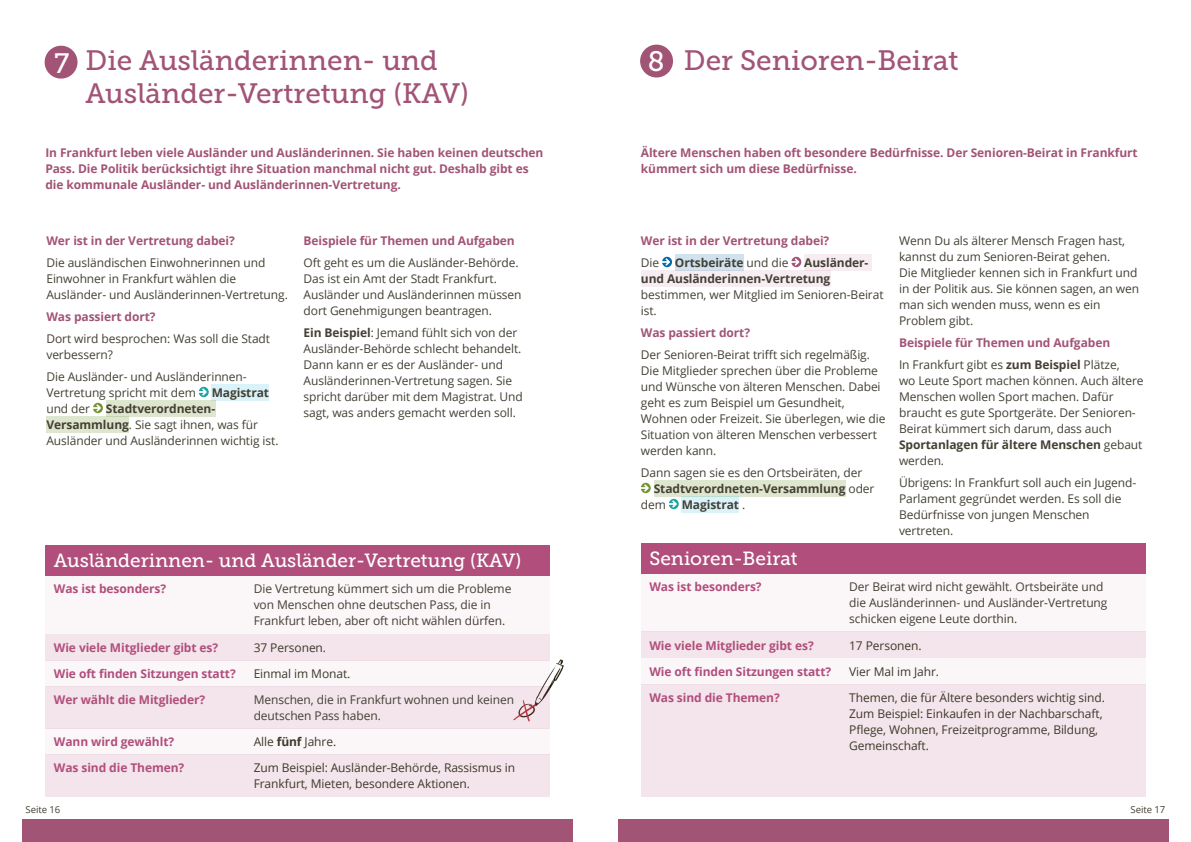
<style>
.page{position:relative;width:1191px;height:842px;background:#fff}
.page>*{position:absolute;margin:0;border:0;box-sizing:border-box;transform-origin:0 0}
.t1{font:28px/33px "Museo Slab 500";color:#a25476}
.t2{font:28px "Museo Slab 500";color:#fff}
.t3{font:19px "Museo Slab 500";color:#fff}
.t4{font:12px/16px "Open Sans";letter-spacing:-.005em;color:#444034}
.t5{font:700 12px/16px "Open Sans";letter-spacing:-.005em;color:#a25476}
.t6{font:12px/16px "Open Sans";letter-spacing:-.005em;color:#3e392b}
.t7{font:700 12px "Open Sans";letter-spacing:-.005em;color:#b14e7c}
.t8{font:700 12px "Open Sans";letter-spacing:-.005em;color:#444034}
.t9{font:9.6px "Open Sans";letter-spacing:-.005em;color:#444034}
.s1{font-weight:700}
.s2{font-weight:400}
</style>
<div class="page">
<div style="left:23px;top:819px;width:550px;height:23px;background:#a25476"></div>
<div style="left:618px;top:819px;width:550px;height:23px;background:#a25476"></div>
<div style="left:212px;top:384px;width:57px;height:17px;background:#daf2f9"></div>
<div style="left:106px;top:400px;width:109px;height:17px;background:#dfe6d0"></div>
<div style="left:46px;top:416px;width:83px;height:17px;background:#dfe6d0"></div>
<svg style="left:93px;top:403px;width:10px;height:10px"></svg>
<svg style="left:199px;top:387px;width:10px;height:10px"></svg>
<div style="left:45px;top:46px;width:32px;height:33px;background:#a25476;border:2px solid #a25476;border-radius:50%"></div>
<img style="left:550px;top:660px;width:13px;height:29px">
<div style="left:45px;top:545px;width:505px;height:31px;background:#b14e7c"></div>
<div style="left:45px;top:576px;width:505px;height:58px;background:#fbf6f8"></div>
<div style="left:45px;top:634px;width:505px;height:26px;background:#f3e5eb"></div>
<div style="left:45px;top:686px;width:505px;height:42px;background:#f3e5eb"></div>
<div style="left:45px;top:754px;width:505px;height:43px;background:#f3e5eb"></div>
<div style="left:45px;top:660px;width:505px;height:26px;background:#fbf7f9"></div>
<div style="left:45px;top:728px;width:505px;height:26px;background:#fbf6f8"></div>
<div style="left:675px;top:254px;width:68px;height:17px;background:#cfe2ee"></div>
<div style="left:804px;top:254px;width:67px;height:17px;background:#f7ecf1"></div>
<div style="left:641px;top:270px;width:189px;height:17px;background:#f7ecf1"></div>
<div style="left:653px;top:480px;width:192px;height:17px;background:#dfe6d0"></div>
<div style="left:681px;top:496px;width:58px;height:17px;background:#daf2f9"></div>
<svg style="left:641px;top:483px;width:9px;height:10px"></svg>
<svg style="left:791px;top:257px;width:10px;height:10px"></svg>
<svg style="left:662px;top:257px;width:10px;height:10px"></svg>
<svg style="left:669px;top:499px;width:10px;height:10px"></svg>
<div style="left:640px;top:45px;width:33px;height:32px;background:#a25476;border:2px solid #a25476;border-radius:50%"></div>
<div style="left:641px;top:543px;width:504px;height:31px;background:#b14e7c"></div>
<div style="left:641px;top:574px;width:504px;height:58px;background:#fbf6f8"></div>
<div style="left:641px;top:632px;width:504px;height:26px;background:#f3e5eb"></div>
<div style="left:641px;top:684px;width:504px;height:112px;background:#f3e5eb"></div>
<div style="left:641px;top:658px;width:504px;height:26px;background:#fbf7f9"></div>
<h1 class="t1" style="left:86px;top:46px;width:385px">Die Ausländerinnen- und<br>Ausländer-Vertretung (KAV)</h1>
<p class="t5" style="left:45px;top:145px;width:499px">In Frankfurt leben viele Ausländer und Ausländerinnen. Sie haben keinen deutschen<br>Pass. Die Politik berücksichtigt ihre Situation manchmal nicht gut. Deshalb gibt es die kommunale Ausländer- und Ausländerinnen-Vertretung.</p>
<h1 class="t2" style="left:54px;top:52px;width:17px">7</h1>
<h2 class="t5" style="left:46px;top:234px;width:190px">Wer ist in der Vertretung dabei?</h2>
<p class="t4" style="left:46px;top:256px;width:243px">Die ausländischen Einwohnerinnen und<br>Einwohner in Frankfurt wählen die<br>Ausländer- und Ausländerinnen-Vertretung.</p>
<h2 class="t5" style="left:46px;top:310px;width:111px">Was passiert dort?</h2>
<p class="t4" style="left:46px;top:332px;width:225px">Dort wird besprochen: Was soll die Stadt verbessern?</p>
<p class="t4" style="left:46px;top:370px;width:202px">Die Ausländer- und Ausländerinnen-<br>Vertretung spricht mit dem</p>
<p class="t8" style="left:212px;top:388px;width:59px">Magistrat</p>
<p class="t4" style="left:46px;top:402px;width:234px;text-indent:59px"><span class="s1">Stadtverordneten-<br>Versammlung</span>. Sie sagt ihnen, was für<br>Ausländer und Ausländerinnen wichtig ist.</p>
<p class="t4" style="left:46px;top:402px;width:45px">und der</p>
<h2 class="t5" style="left:303px;top:234px;width:213px">Beispiele für Themen und Aufgaben</h2>
<p class="t4" style="left:303px;top:256px;width:220px">Oft geht es um die Ausländer-Behörde.<br>Das ist ein Amt der Stadt Frankfurt.<br>Ausländer und Ausländerinnen müssen dort Genehmigungen beantragen.</p>
<p class="t4" style="left:303px;top:326px;width:221px"><span class="s1">Ein Beispiel</span>: Jemand fühlt sich von der Ausländer-Behörde schlecht behandelt.<br>Dann kann er es der Ausländer- und Ausländerinnen-Vertretung sagen. Sie spricht darüber mit dem Magistrat. Und sagt, was anders gemacht werden soll.</p>
<p class="t3" style="left:54px;top:553px;width:469px">Ausländerinnen- und Ausländer-Vertretung (KAV)</p>
<p class="t7" style="left:54px;top:584px;width:114px">Was ist besonders?</p>
<p class="t4" style="left:254px;top:582px;width:259px">Die Vertretung kümmert sich um die Probleme</p>
<p class="t4" style="left:254px;top:598px;width:238px">von Menschen ohne deutschen Pass, die in</p>
<p class="t4" style="left:254px;top:614px;width:253px">Frankfurt leben, aber oft nicht wählen dürfen.</p>
<p class="t7" style="left:54px;top:642px;width:166px">Wie viele Mitglieder gibt es?</p>
<p class="t6" style="left:254px;top:640px;width:74px">37 Personen.</p>
<p class="t7" style="left:54px;top:668px;width:183px">Wie oft finden Sitzungen statt?</p>
<p class="t6" style="left:254px;top:666px;width:98px">Einmal im Monat.</p>
<p class="t7" style="left:54px;top:695px;width:153px">Wer wählt die Mitglieder?</p>
<p class="t4" style="left:254px;top:693px;width:262px">Menschen, die in Frankfurt wohnen und keinen</p>
<p class="t4" style="left:254px;top:709px;width:129px">deutschen Pass haben.</p>
<p class="t7" style="left:54px;top:737px;width:122px">Wann wird gewählt?</p>
<p class="t6" style="left:254px;top:735px;width:84px">Alle <span class="s1">fünf</span> Jahre.</p>
<p class="t7" style="left:54px;top:763px;width:132px">Was sind die Themen?</p>
<p class="t6" style="left:254px;top:761px;width:263px">Zum Beispiel: Ausländer-Behörde, Rassismus in</p>
<p class="t6" style="left:254px;top:777px;width:218px">Frankfurt, Mieten, besondere Aktionen.</p>
<p class="t9" style="left:26px;top:806px;width:36px">Seite 16</p>
<h1 class="t2" style="left:648px;top:50px;width:18px">8</h1>
<h1 class="t1" style="left:684px;top:46px;width:276px">Der Senioren-Beirat</h1>
<p class="t5" style="left:641px;top:145px;width:498px">Ältere Menschen haben oft besondere Bedürfnisse. Der Senioren-Beirat in Frankfurt kümmert sich um diese Bedürfnisse.</p>
<h2 class="t5" style="left:641px;top:234px;width:190px">Wer ist in der Vertretung dabei?</h2>
<p class="t4" style="left:641px;top:256px;width:20px">Die</p>
<p class="t8" style="left:675px;top:258px;width:115px">Ortsbeiräte <span class="s2">und die</span></p>
<p class="t4" style="left:641px;top:256px;width:244px;text-indent:163px"><span class="s1">Ausländer&shy;und Ausländerinnen-Vertretung </span>bestimmen, wer Mitglied im Senioren-Beirat ist.</p>
<h2 class="t5" style="left:641px;top:326px;width:111px">Was passiert dort?</h2>
<p class="t4" style="left:641px;top:348px;width:246px">Der Senioren-Beirat trifft sich regelmäßig.<br>Die Mitglieder sprechen über die Probleme und Wünsche von älteren Menschen. Dabei geht es zum Beispiel um Gesundheit, Wohnen oder Freizeit. Sie überlegen, wie die Situation von älteren Menschen verbessert werden kann.</p>
<p class="t4" style="left:641px;top:466px;width:223px">Dann sagen sie es den Ortsbeiräten, der</p>
<p class="t8" style="left:653px;top:484px;width:222px">Stadtverordneten-Versammlung <span class="s2">oder</span></p>
<p class="t4" style="left:641px;top:498px;width:27px">dem</p>
<p class="t8" style="left:681px;top:500px;width:65px">Magistrat <span class="s2">.</span></p>
<p class="t4" style="left:899px;top:234px;width:241px">Wenn Du als älterer Mensch Fragen hast, kannst du zum Senioren-Beirat gehen.<br>Die Mitglieder kennen sich in Frankfurt und in der Politik aus. Sie können sagen, an wen man sich wenden muss, wenn es ein Problem gibt.</p>
<h2 class="t5" style="left:899px;top:336px;width:213px">Beispiele für Themen und Aufgaben</h2>
<p class="t4" style="left:899px;top:358px;width:246px">In Frankfurt gibt es <span class="s1">zum Beispiel</span> Plätze,<br>wo Leute Sport machen können. Auch ältere Menschen wollen Sport machen. Dafür braucht es gute Sportgeräte. Der Senioren-Beirat kümmert sich darum, dass auch <span class="s1">Sportanlagen für ältere Menschen</span> gebaut werden.</p>
<p class="t4" style="left:899px;top:476px;width:239px">Übrigens: In Frankfurt soll auch ein Jugend-<br>Parlament gegründet werden. Es soll die<br>Bedürfnisse von jungen Menschen vertreten.</p>
<p class="t3" style="left:649px;top:551px;width:150px">Senioren-Beirat</p>
<p class="t7" style="left:649px;top:582px;width:114px">Was ist besonders?</p>
<p class="t4" style="left:849px;top:580px;width:260px">Der Beirat wird nicht gewählt. Ortsbeiräte und die Ausländerinnen- und Ausländer-Vertretung schicken eigene Leute dorthin.</p>
<p class="t7" style="left:649px;top:640px;width:166px">Wie viele Mitglieder gibt es?</p>
<p class="t6" style="left:849px;top:638px;width:74px">17 Personen.</p>
<p class="t7" style="left:649px;top:666px;width:183px">Wie oft finden Sitzungen statt?</p>
<p class="t6" style="left:849px;top:664px;width:91px">Vier Mal im Jahr.</p>
<p class="t7" style="left:649px;top:693px;width:132px">Was sind die Themen?</p>
<p class="t6" style="left:849px;top:691px;width:257px">Themen, die für Ältere besonders wichtig sind.<br>Zum Beispiel: Einkaufen in der Nachbarschaft, Pflege, Wohnen, Freizeitprogramme, Bildung, Gemeinschaft.</p>
<p class="t9" style="left:1130px;top:806px;width:36px">Seite 17</p>
</div>
